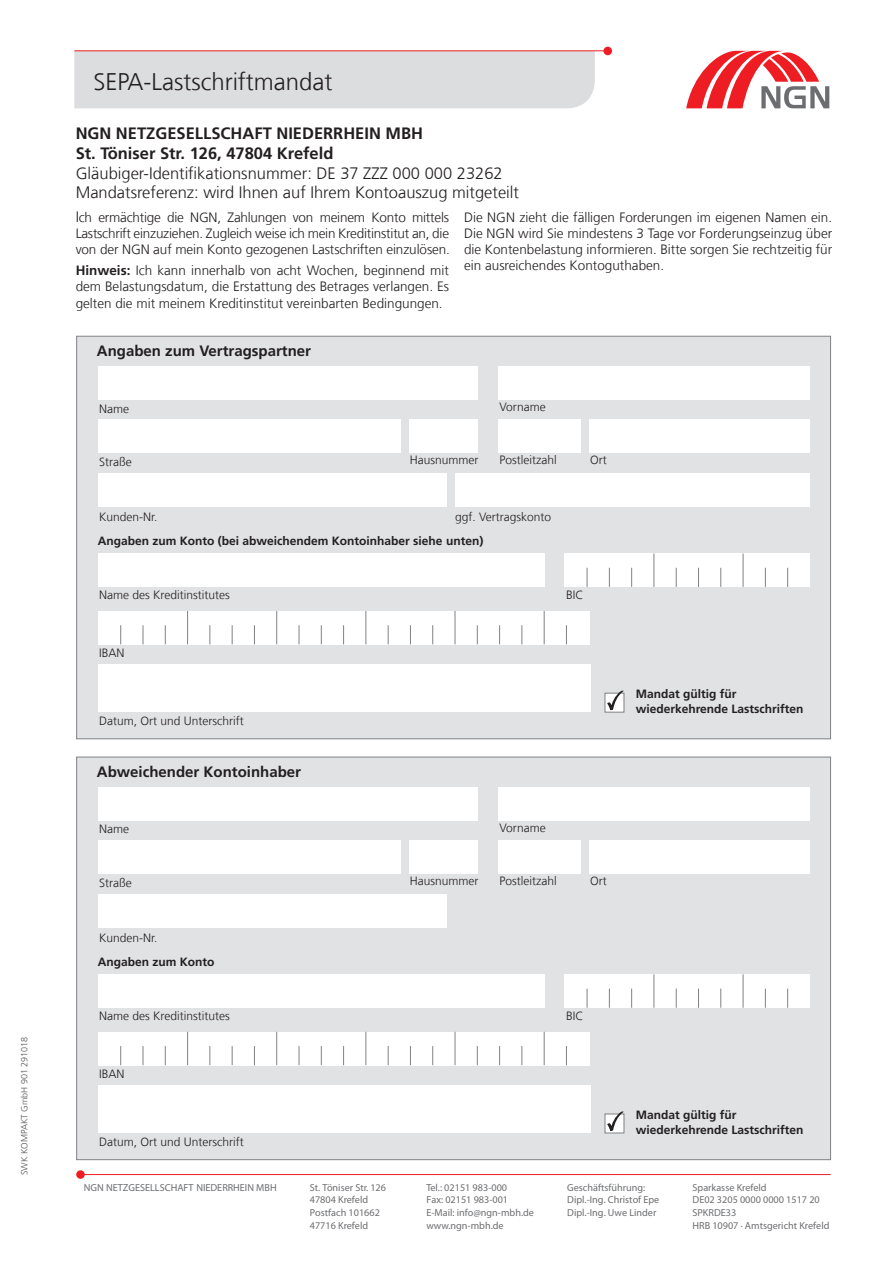
<style>
.page{position:relative;width:893px;height:1263px;background:#fff}
.page>*{position:absolute;margin:0;border:0;box-sizing:border-box;transform-origin:0 0}
.t1{font:300 24px "Frutiger LT Com";color:#231f20}
.t2{font:300 16.5px/19.8px "Frutiger LT Com";color:#231f20}
.t3{font:700 16.5px/19.8px "Frutiger LT Com";color:#231f20}
.t4{font:700 15px "Frutiger LT Com";color:#231f20}
.t5{font:300 13.5px/16.2px "Frutiger LT Com";color:#231f20;text-align:justify}
.t6{font:300 12px "Frutiger LT Com";color:#231f20}
.t7{font:700 12px/14.4px "Frutiger LT Com";color:#231f20}
.t8{font:300 10.2px/12.8px "Frutiger LT Std";color:#6d6e71}
.t9{font:700 10.2px "Frutiger LT Std";color:#6d6e71}
.t10{font:300 9px "Frutiger LT Com";color:#57585a}
.s1{font-size:15px}
.s2{font-weight:700}
</style>
<div class="page">
<div style="left:74px;top:51px;width:521px;height:57px;background:#dcdddf"></div>
<hr style="left:74px;top:50px;width:533px;height:1px;background:#ee1d23">
<div style="left:603px;top:47px;width:9px;height:8px;background:#ee1d23;border-radius:50%"></div>
<div style="left:76px;top:336px;width:755px;height:403px;background:#e1e2e4;border:1px solid #808285"></div>
<div style="left:98px;top:367px;width:380px;height:33px;background:#fff"></div>
<div style="left:498px;top:367px;width:312px;height:33px;background:#fff"></div>
<div style="left:98px;top:553px;width:447px;height:34px;background:#fff"></div>
<div style="left:98px;top:665px;width:492px;height:47px;background:#fff"></div>
<div style="left:98px;top:611px;width:491px;height:33px;background:#fff"></div>
<div style="left:565px;top:553px;width:245px;height:34px;background:#fff"></div>
<div style="left:98px;top:420px;width:302px;height:33px;background:#fff"></div>
<div style="left:98px;top:473px;width:348px;height:34px;background:#fff"></div>
<div style="left:455px;top:473px;width:355px;height:34px;background:#fff"></div>
<div style="left:409px;top:420px;width:69px;height:33px;background:#fff"></div>
<div style="left:589px;top:420px;width:221px;height:33px;background:#fff"></div>
<div style="left:498px;top:420px;width:82px;height:33px;background:#fff"></div>
<svg style="left:120px;top:625px;width:1px;height:19px"></svg>
<svg style="left:143px;top:625px;width:1px;height:19px"></svg>
<svg style="left:165px;top:625px;width:1px;height:19px"></svg>
<hr style="left:187px;top:611px;width:1px;height:33px;background:#808285">
<svg style="left:209px;top:625px;width:1px;height:19px"></svg>
<svg style="left:232px;top:625px;width:1px;height:19px"></svg>
<svg style="left:254px;top:625px;width:1px;height:19px"></svg>
<hr style="left:276px;top:611px;width:1px;height:33px;background:#808285">
<svg style="left:299px;top:625px;width:1px;height:19px"></svg>
<svg style="left:321px;top:625px;width:1px;height:19px"></svg>
<svg style="left:343px;top:625px;width:1px;height:19px"></svg>
<hr style="left:365px;top:611px;width:1px;height:33px;background:#808285">
<svg style="left:388px;top:625px;width:1px;height:19px"></svg>
<svg style="left:410px;top:625px;width:1px;height:19px"></svg>
<svg style="left:432px;top:625px;width:1px;height:19px"></svg>
<svg style="left:587px;top:568px;width:1px;height:19px"></svg>
<svg style="left:609px;top:568px;width:1px;height:19px"></svg>
<svg style="left:631px;top:568px;width:1px;height:19px"></svg>
<hr style="left:654px;top:553px;width:1px;height:34px;background:#808285">
<svg style="left:676px;top:568px;width:1px;height:19px"></svg>
<svg style="left:698px;top:568px;width:1px;height:19px"></svg>
<svg style="left:720px;top:568px;width:1px;height:19px"></svg>
<hr style="left:743px;top:553px;width:1px;height:34px;background:#808285">
<svg style="left:765px;top:568px;width:1px;height:19px"></svg>
<svg style="left:787px;top:568px;width:1px;height:19px"></svg>
<hr style="left:455px;top:611px;width:1px;height:33px;background:#808285">
<svg style="left:477px;top:625px;width:1px;height:19px"></svg>
<svg style="left:499px;top:625px;width:1px;height:19px"></svg>
<svg style="left:521px;top:625px;width:1px;height:19px"></svg>
<hr style="left:544px;top:611px;width:1px;height:33px;background:#808285">
<svg style="left:566px;top:625px;width:1px;height:19px"></svg>
<svg style="left:605px;top:693px;width:19px;height:19px"></svg>
<svg style="left:607px;top:690px;width:18px;height:20px"></svg>
<div style="left:76px;top:757px;width:755px;height:403px;background:#e1e2e4;border:1px solid #808285"></div>
<div style="left:98px;top:787px;width:380px;height:34px;background:#fff"></div>
<div style="left:498px;top:787px;width:312px;height:34px;background:#fff"></div>
<div style="left:98px;top:974px;width:447px;height:34px;background:#fff"></div>
<div style="left:98px;top:1085px;width:492px;height:48px;background:#fff"></div>
<div style="left:98px;top:1032px;width:491px;height:33px;background:#fff"></div>
<div style="left:565px;top:974px;width:245px;height:34px;background:#fff"></div>
<div style="left:98px;top:841px;width:302px;height:33px;background:#fff"></div>
<div style="left:98px;top:894px;width:348px;height:33px;background:#fff"></div>
<div style="left:409px;top:841px;width:69px;height:33px;background:#fff"></div>
<div style="left:589px;top:841px;width:221px;height:33px;background:#fff"></div>
<div style="left:498px;top:841px;width:82px;height:33px;background:#fff"></div>
<svg style="left:120px;top:1046px;width:1px;height:19px"></svg>
<svg style="left:143px;top:1046px;width:1px;height:19px"></svg>
<svg style="left:165px;top:1046px;width:1px;height:19px"></svg>
<hr style="left:187px;top:1032px;width:1px;height:33px;background:#808285">
<svg style="left:209px;top:1046px;width:1px;height:19px"></svg>
<svg style="left:232px;top:1046px;width:1px;height:19px"></svg>
<svg style="left:254px;top:1046px;width:1px;height:19px"></svg>
<hr style="left:276px;top:1032px;width:1px;height:33px;background:#808285">
<svg style="left:299px;top:1046px;width:1px;height:19px"></svg>
<svg style="left:321px;top:1046px;width:1px;height:19px"></svg>
<svg style="left:343px;top:1046px;width:1px;height:19px"></svg>
<hr style="left:365px;top:1032px;width:1px;height:33px;background:#808285">
<svg style="left:388px;top:1046px;width:1px;height:19px"></svg>
<svg style="left:410px;top:1046px;width:1px;height:19px"></svg>
<svg style="left:432px;top:1046px;width:1px;height:19px"></svg>
<svg style="left:587px;top:988px;width:1px;height:20px"></svg>
<svg style="left:609px;top:988px;width:1px;height:20px"></svg>
<svg style="left:631px;top:988px;width:1px;height:20px"></svg>
<hr style="left:654px;top:974px;width:1px;height:34px;background:#808285">
<svg style="left:676px;top:988px;width:1px;height:20px"></svg>
<svg style="left:698px;top:988px;width:1px;height:20px"></svg>
<svg style="left:720px;top:988px;width:1px;height:20px"></svg>
<hr style="left:743px;top:974px;width:1px;height:34px;background:#808285">
<svg style="left:765px;top:988px;width:1px;height:20px"></svg>
<svg style="left:787px;top:988px;width:1px;height:20px"></svg>
<hr style="left:455px;top:1032px;width:1px;height:33px;background:#808285">
<svg style="left:477px;top:1046px;width:1px;height:19px"></svg>
<svg style="left:499px;top:1046px;width:1px;height:19px"></svg>
<svg style="left:521px;top:1046px;width:1px;height:19px"></svg>
<hr style="left:544px;top:1032px;width:1px;height:33px;background:#808285">
<svg style="left:566px;top:1046px;width:1px;height:19px"></svg>
<svg style="left:605px;top:1113px;width:19px;height:20px"></svg>
<svg style="left:607px;top:1111px;width:18px;height:20px"></svg>
<svg style="left:686px;top:51px;width:143px;height:57px"></svg>
<hr style="left:78px;top:1174px;width:753px;height:1px;background:#ee1d23">
<div style="left:76px;top:1170px;width:9px;height:9px;background:#ee1d23;border-radius:50%"></div>
<p class="t10" style="left:19px;top:1175px;width:140px;rotate:-90deg">SWK KOMPAKT GmbH 901 291018</p>
<h1 class="t1" style="left:93px;top:67px;width:241px">SEPA-Lastschriftmandat</h1>
<p class="t3" style="left:76px;top:123px;width:349px">NGN NETZGESELLSCHAFT NIEDERRHEIN MBH<br>St. Töniser Str. 126, 47804 Krefeld</p>
<p class="t2" style="left:76px;top:163px;width:445px">Gläubiger-Identifikationsnummer: DE 37 ZZZ 000 000 23262<br>Mandatsreferenz: wird Ihnen auf Ihrem Kontoauszug mitgeteilt</p>
<p class="t5" style="left:76px;top:209px;width:376px"><span class="s1">I</span>ch ermächtige die NGN, Zahlungen von meinem Konto mittels Lastschrift einzuziehen. Zugleich weise ich mein Kreditinstitut an, die von der NGN auf mein Konto gezogenen Lastschriften einzulösen.</p>
<p class="t5" style="left:76px;top:262px;width:375px"><span class="s2">Hinweis:</span> Ich kann innerhalb von acht Wochen, beginnend mit dem Belastungsdatum, die Erstattung des Betrages verlangen. Es gelten die mit meinem Kreditinstitut vereinbarten Bedingungen.</p>
<p class="t4" style="left:97px;top:342px;width:216px">Angaben zum Vertragspartner</p>
<p class="t5" style="left:464px;top:209px;width:370px">Die NGN zieht die fälligen Forderungen im eigenen Namen ein.<br>Die NGN wird Sie mindestens 3 Tage vor Forderungseinzug über die Kontenbelastung informieren. Bitte sorgen Sie rechtzeitig für ein ausreichendes Kontoguthaben.</p>
<p class="t6" style="left:99px;top:401px;width:31px">Name</p>
<p class="t6" style="left:499px;top:400px;width:48px">Vorname</p>
<p class="t6" style="left:99px;top:455px;width:34px">Straße</p>
<p class="t6" style="left:410px;top:453px;width:70px">Hausnummer</p>
<p class="t6" style="left:499px;top:453px;width:59px">Postleitzahl</p>
<p class="t6" style="left:590px;top:453px;width:18px">Ort</p>
<p class="t6" style="left:455px;top:510px;width:98px">ggf. Vertragskonto</p>
<p class="t7" style="left:98px;top:534px;width:387px">Angaben zum Konto (bei abweichendem Kontoinhaber siehe unten)</p>
<p class="t6" style="left:99px;top:510px;width:60px">Kunden-Nr.</p>
<p class="t6" style="left:99px;top:588px;width:132px">Name des Kreditinstitutes</p>
<p class="t6" style="left:566px;top:588px;width:19px">BIC</p>
<p class="t6" style="left:99px;top:646px;width:27px">IBAN</p>
<p class="t6" style="left:99px;top:713px;width:146px">Datum, Ort und Unterschrift</p>
<p class="t4" style="left:97px;top:763px;width:206px">Abweichender Kontoinhaber</p>
<p class="t6" style="left:99px;top:822px;width:31px">Name</p>
<p class="t6" style="left:499px;top:821px;width:48px">Vorname</p>
<p class="t6" style="left:99px;top:875px;width:34px">Straße</p>
<p class="t6" style="left:99px;top:930px;width:60px">Kunden-Nr.</p>
<p class="t7" style="left:98px;top:954px;width:118px">Angaben zum Konto</p>
<p class="t6" style="left:410px;top:874px;width:70px">Hausnummer</p>
<p class="t6" style="left:499px;top:874px;width:59px">Postleitzahl</p>
<p class="t6" style="left:590px;top:874px;width:18px">Ort</p>
<p class="t6" style="left:99px;top:1009px;width:132px">Name des Kreditinstitutes</p>
<p class="t6" style="left:566px;top:1009px;width:19px">BIC</p>
<p class="t6" style="left:99px;top:1066px;width:27px">IBAN</p>
<p class="t6" style="left:99px;top:1134px;width:146px">Datum, Ort und Unterschrift</p>
<p class="t7" style="left:636px;top:687px;width:169px">Mandat gültig für wiederkehrende Lastschriften</p>
<p class="t7" style="left:636px;top:1108px;width:169px">Mandat gültig für wiederkehrende Lastschriften</p>
<p class="t9" style="left:84px;top:1181px;width:194px">NGN NETZGESELLSCHAFT NIEDERRHEIN MBH</p>
<p class="t8" style="left:692px;top:1181px;width:138px">Sparkasse Krefeld<br>DE02 3205 0000 0000 1517 20<br>SPKRDE33<br>HRB 10907 · Amtsgericht Krefeld</p>
<p class="t8" style="left:310px;top:1181px;width:78px">St. Töniser Str. 126<br>47804 Krefeld<br>Postfach 101662<br>47716 Krefeld</p>
<p class="t8" style="left:426px;top:1181px;width:109px">Tel.: 02151 983-000<br>Fax: 02151 983-001<br>E-Mail: info@ngn-mbh.de www.ngn-mbh.de</p>
<p class="t8" style="left:567px;top:1181px;width:94px">Geschäftsführung:<br>Dipl.-Ing. Christof Epe<br>Dipl.-Ing. Uwe Linder</p>
</div>
